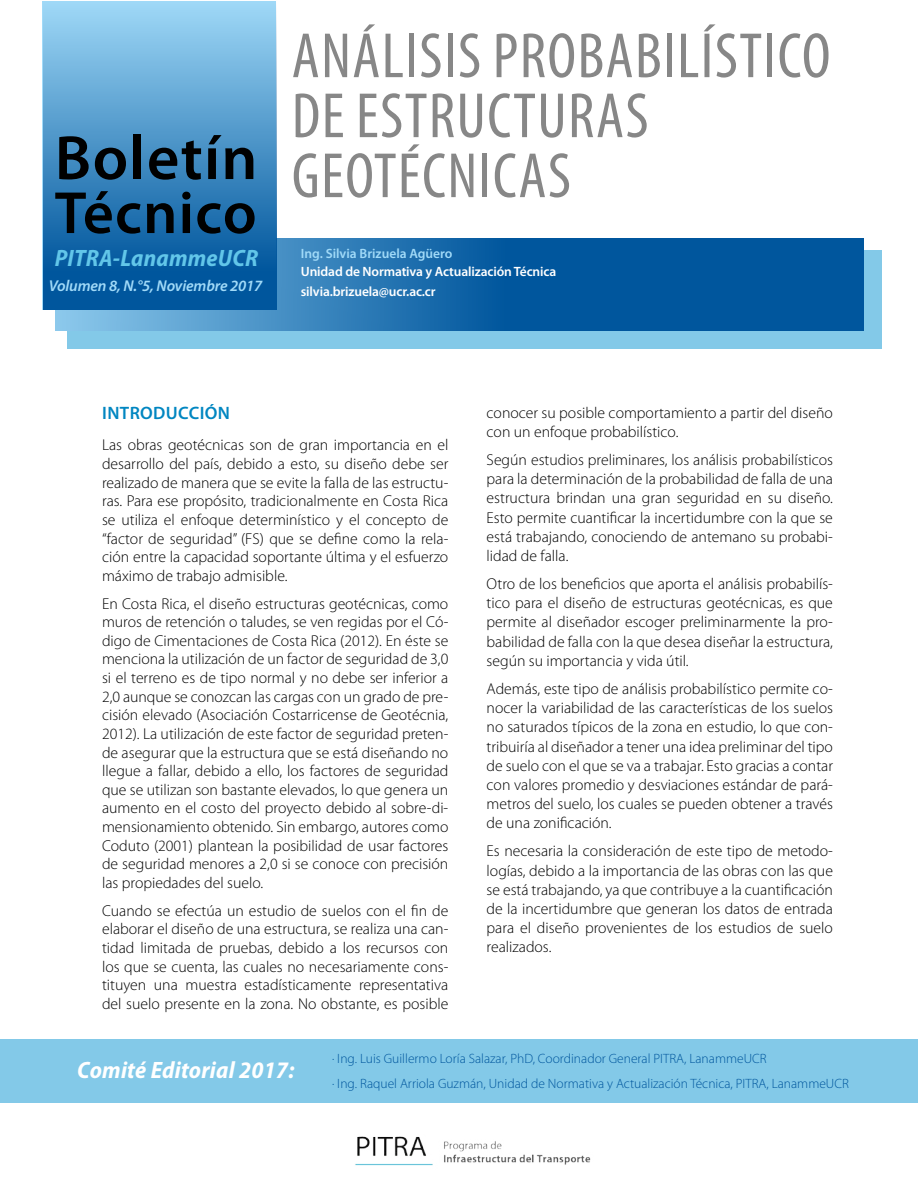
<style>
.page{position:relative;width:918px;height:1188px;background:#fff}
.page>*{position:absolute;margin:0;border:0;box-sizing:border-box;transform-origin:0 0}
.t1{font:condensed 64.5px/60px "Myriad Pro";letter-spacing:.02em;color:#878787}
.t2{font:600 63px "Myriad Pro";letter-spacing:.02em;color:#000}
.t3{font:600 60px "Myriad Pro";letter-spacing:.02em;color:#000}
.t4{font:italic 700 semi-condensed 23.7px "Myriad Pro";letter-spacing:.01em;color:#fff}
.t5{font:italic 700 semi-condensed 23.7px "Myriad Pro";letter-spacing:.01em;color:#62c6e9}
.t6{font:600 18px "Myriad Pro";letter-spacing:.02em;color:#0086c1}
.t7{font:300 15.75px/18.6px "Myriad Pro";color:#000;text-align:justify}
.t8{font:italic 600 15.75px "Myriad Pro";letter-spacing:-.01em;color:#a1daf8}
.t9{font:300 13.5px/25px "Myriad Pro";color:#00569d}
.t10{font:600 13.5px/19.5px "Myriad Pro";letter-spacing:-.01em;color:#fff}
.t11{font:600 13.5px "Myriad Pro";color:#a1daf8}
</style>
<div class="page">
<div style="left:67px;top:250px;width:814px;height:99px;background:#83c9e8"></div>
<svg style="left:55px;top:238px;width:809px;height:93px;background:#1466a8"></svg>
<div style="left:43px;top:0;width:233px;height:310px;background:linear-gradient(to bottom,#9ed7f6,#004893)"></div>
<div style="left:0;top:1039px;width:918px;height:64px;background:#83c9e8"></div>
<img style="left:355px;top:1136px;width:236px;height:30px">
<h2 class="t2" style="left:55px;top:118px;width:204px">Boletín</h2>
<h3 class="t3" style="left:55px;top:175px;width:203px">Técnico</h3>
<h3 class="t5" style="left:55px;top:243px;width:205px">PITRA-LanammeUCR</h3>
<p class="t8" style="left:49px;top:275px;width:215px">Volumen 8, N.°5, Noviembre 2017</p>
<h1 class="t1" style="left:292px;top:25px;width:540px">ANÁLISIS PROBABILÍSTICO<br>DE ESTRUCTURAS<br>GEOTÉCNICAS</h1>
<p class="t11" style="left:301px;top:245px;width:153px">Ing. Silvia Brizuela Agüero</p>
<p class="t10" style="left:301px;top:262px;width:257px">Unidad de Normativa y Actualización Técnica silvia.brizuela@ucr.ac.cr</p>
<p class="t6" style="left:102px;top:402px;width:129px">INTRODUCCIÓN</p>
<p class="t7" style="left:102px;top:436px;width:348px">Las obras geotécnicas son de gran importancia en el desarrollo del país, debido a esto, su diseño debe ser realizado de manera que se evite la falla de las estructu&shy;ras. Para ese propósito, tradicionalmente en Costa Rica se utiliza el enfoque determinístico y el concepto de “factor de seguridad” (FS) que se define como la rela&shy;ción entre la capacidad soportante última y el esfuerzo máximo de trabajo admisible.</p>
<p class="t7" style="left:102px;top:594px;width:348px">En Costa Rica, el diseño estructuras geotécnicas, como muros de retención o taludes, se ven regidas por el Có&shy;digo de Cimentaciones de Costa Rica (2012). En éste se menciona la utilización de un factor de seguridad de 3,0 si el terreno es de tipo normal y no debe ser inferior a 2,0 aunque se conozcan las cargas con un grado de pre&shy;cisión elevado (Asociación Costarricense de Geotécnia, 2012). La utilización de este factor de seguridad preten&shy;de asegurar que la estructura que se está diseñando no llegue a fallar, debido a ello, los factores de seguridad que se utilizan son bastante elevados, lo que genera un aumento en el costo del proyecto debido al sobre-di&shy;mensionamiento obtenido. Sin embargo, autores como Coduto (2001) plantean la posibilidad de usar factores de seguridad menores a 2,0 si se conoce con precisión las propiedades del suelo.</p>
<p class="t7" style="left:102px;top:901px;width:348px">Cuando se efectúa un estudio de suelos con el fin de elaborar el diseño de una estructura, se realiza una can&shy;tidad limitada de pruebas, debido a los recursos con los que se cuenta, las cuales no necesariamente cons&shy;tituyen una muestra estadísticamente representativa del suelo presente en la zona. No obstante, es posible</p>
<p class="t7" style="left:487px;top:403px;width:348px;line-height:19.2px">conocer su posible comportamiento a partir del diseño con un enfoque probabilístico.</p>
<p class="t7" style="left:487px;top:450px;width:348px;line-height:19.2px">Según estudios preliminares, los análisis probabilísticos para la determinación de la probabilidad de falla de una estructura brindan una gran seguridad en su diseño.<br>Esto permite cuantificar la incertidumbre con la que se está trabajando, conociendo de antemano su probabi&shy;lidad de falla.</p>
<p class="t7" style="left:487px;top:574px;width:348px;line-height:19.2px">Otro de los beneficios que aporta el análisis probabilís&shy;tico para el diseño de estructuras geotécnicas, es que permite al diseñador escoger preliminarmente la pro&shy;babilidad de falla con la que desea diseñar la estructura, según su importancia y vida útil.</p>
<p class="t7" style="left:487px;top:679px;width:348px;line-height:19.2px">Además, este tipo de análisis probabilístico permite co&shy;nocer la variabilidad de las características de los suelos no saturados típicos de la zona en estudio, lo que con&shy;tribuiría al diseñador a tener una idea preliminar del tipo de suelo con el que se va a trabajar. Esto gracias a contar con valores promedio y desviaciones estándar de pará&shy;metros del suelo, los cuales se pueden obtener a través de una zonificación.</p>
<p class="t7" style="left:487px;top:842px;width:348px;line-height:19.2px">Es necesaria la consideración de este tipo de metodo&shy;logías, debido a la importancia de las obras con las que se está trabajando, ya que contribuye a la cuantificación de la incertidumbre que generan los datos de entrada para el diseño provenientes de los estudios de suelo realizados.</p>
<h3 class="t4" style="left:77px;top:1055px;width:219px">Comité Editorial 2017:</h3>
<p class="t9" style="left:332px;top:1046px;width:518px">· Ing. Luis Guillermo Loría Salazar, PhD, Coordinador General PITRA, LanammeUCR<br>· Ing. Raquel Arriola Guzmán, Unidad de Normativa y Actualización Técnica, PITRA, LanammeUCR</p>
</div>
